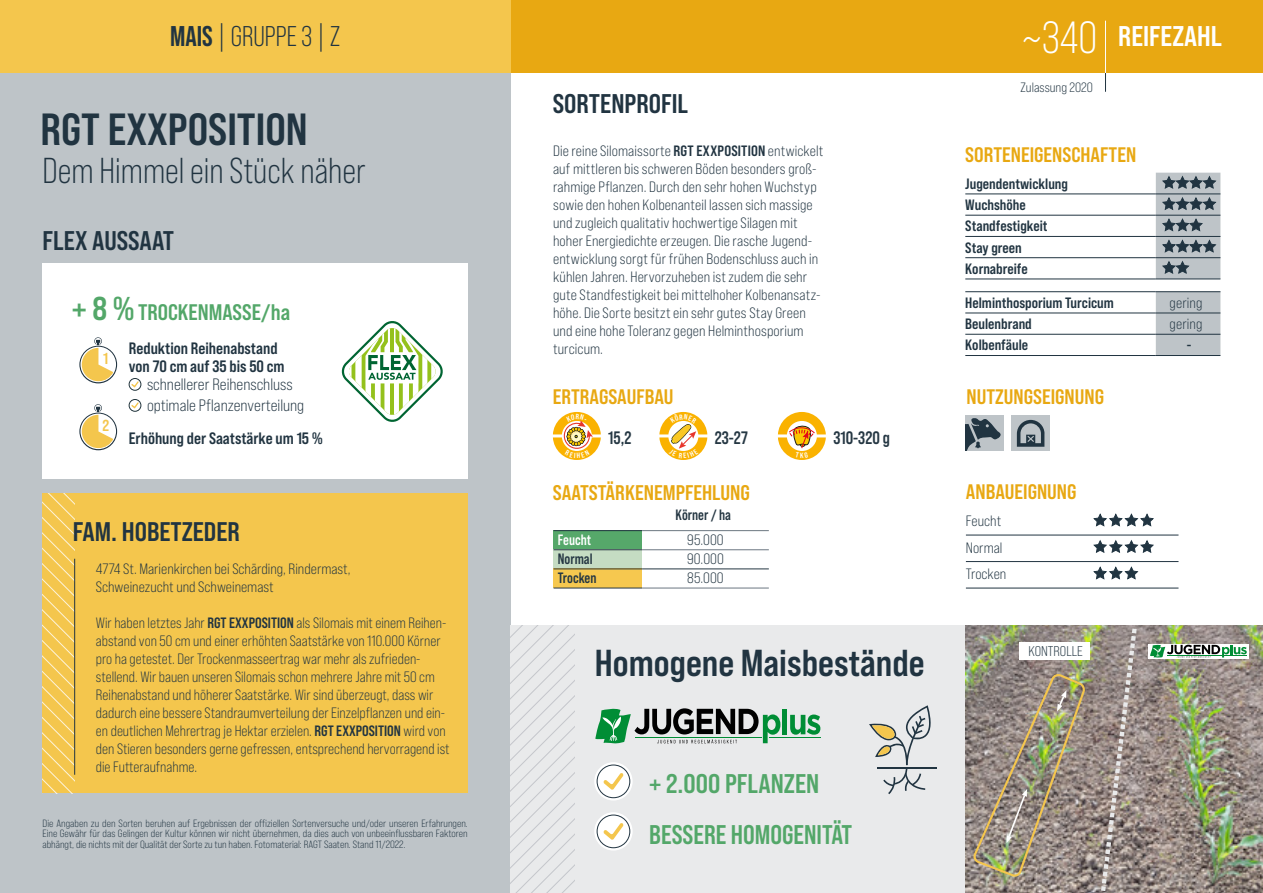
<style>
.page{position:relative;width:1263px;height:893px;background:#fff}
.page>*{position:absolute;margin:0;border:0;box-sizing:border-box;transform-origin:0 0}
.t1{font:45px "Bebas Neue Pro Sm E Bd";color:#213441}
.t2{font:45px "Bebas Neue Pro Sm E Bk";color:#fff;scale:.92 1}
.t3{font:37.5px "Bebas Neue Pro Sm E Bd";color:#213441}
.t4{font:36px "Bebas Neue Pro Sm E Bk";color:#213441;scale:.92 1}
.t5{font:28.5px "Bebas Neue Pro";color:#213441}
.t6{font:28.5px "Bebas Neue Pro Sm E Bd";color:#fff}
.t7{font:27px/51.2px "Bebas Neue Pro Sm E Bd";color:#53a769}
.t8{font:27px "Bebas Neue Pro Sm E Bd";color:#213441}
.t9{font:26.85px "Bebas Neue Pro Sm E Bd";color:#213441}
.t10{font:22.5px "Bebas Neue Pro Sm E Bd";color:#53a769}
.t11{font:21.15px "Bebas Neue Pro Sm E Bd";color:#e8a812}
.t12{font:21px "Bebas Neue Pro Sm E Bd";color:#e8a812}
.t13{font:18px "Bebas Neue Pro Sm E Bd";color:#253743;scale:.92 1}
.t14{font:16.5px/18px "Bebas Neue Pro Sm E Bd";color:#213441}
.t15{font:16.5px/21px "Bebas Neue Pro Sm E Bk";color:#213441}
.t16{font:15.9px "Bebas Neue Pro Sm E Bd";color:#f4c64d}
.t17{font:15px/18px "Bebas Neue Pro Sm E Bk";color:#213441}
.t18{font:15px/21.3px "Bebas Neue Pro Sm E Bd";color:#213441}
.t19{font:15px "Bebas Neue Pro Sm E Bd";color:#253743;scale:.92 1}
.t20{font:15px "Bebas Neue Pro Sm E Bk";color:#253743}
.t21{font:15px "Bebas Neue Pro Sm E Bd";color:#fff;scale:.92 1}
.t22{font:14.1px "Bebas Neue Pro Sm E Bk";color:#213441}
.t23{font:13.5px "Bebas Neue Pro Sm E Bk";color:#213441}
.t24{font:10.5px/10.5px "Bebas Neue Pro Sm E Bk";color:#213441;text-align:justify}
.s1{font-weight:700}
.s2{font-size:33px}
.s3{font-family:"Bebas Neue Pro Sm E Bd"}
</style>
<div class="page">
<div style="left:489px;top:0;width:774px;height:73px;background:#e8a812"></div>
<div style="left:0;top:73px;width:510px;height:820px;background:#bec4c8"></div>
<div style="left:0;top:0;width:510px;height:73px;background:#f4c64d"></div>
<div style="left:510px;top:625px;width:753px;height:268px;background:#e9eaeb"></div>
<img style="left:966px;top:625px;width:297px;height:268px">
<div style="left:1019px;top:642px;width:71px;height:18px;background:#fff"></div>
<svg style="left:1096px;top:625px;width:43px;height:268px;background:#998e89"></svg>
<img style="left:972px;top:671px;width:115px;height:208px">
<hr style="left:877px;top:767px;width:59px;height:1px;background:#213441">
<svg style="left:869px;top:705px;width:63px;height:89px"></svg>
<svg style="left:594px;top:762px;width:39px;height:38px"></svg>
<svg style="left:596px;top:764px;width:35px;height:34px"></svg>
<div style="left:594px;top:812px;width:39px;height:38px;background:#fff;border-radius:50%"></div>
<svg style="left:596px;top:814px;width:35px;height:35px"></svg>
<hr style="left:783px;top:709px;width:4px;height:25px;background:#008d35">
<svg style="left:790px;top:714px;width:30px;height:21px"></svg>
<hr style="left:769px;top:737px;width:52px;height:1px;background:#008d35">
<svg style="left:595px;top:708px;width:185px;height:36px"></svg>
<div style="left:1148px;top:644px;width:101px;height:15px;background:#fff"></div>
<svg style="left:1150px;top:644px;width:97px;height:14px"></svg>
<svg style="left:510px;top:625px;width:64px;height:268px"></svg>
<div style="left:43px;top:494px;width:425px;height:299px;background:#f4c64d"></div>
<svg style="left:43px;top:494px;width:31px;height:299px"></svg>
<svg style="left:1105px;top:73px;width:1px;height:19px"></svg>
<hr style="left:1105px;top:21px;width:1px;height:52px;background:#fff">
<hr style="left:966px;top:535px;width:212px;height:1px;background:#213441">
<hr style="left:966px;top:561px;width:212px;height:1px;background:#213441">
<hr style="left:966px;top:588px;width:212px;height:1px;background:#213441">
<svg style="left:1093px;top:513px;width:61px;height:14px"></svg>
<svg style="left:1093px;top:540px;width:61px;height:13px"></svg>
<svg style="left:1093px;top:566px;width:46px;height:14px"></svg>
<div style="left:554px;top:531px;width:88px;height:19px;background:#56a86a"></div>
<div style="left:554px;top:550px;width:88px;height:19px;background:#c5dcc3"></div>
<div style="left:554px;top:569px;width:88px;height:19px;background:#f6c84f"></div>
<hr style="left:554px;top:569px;width:88px;height:1px;background:#253743">
<hr style="left:642px;top:569px;width:127px;height:1px;background:#253743">
<hr style="left:554px;top:588px;width:88px;height:1px;background:#253743">
<hr style="left:642px;top:588px;width:127px;height:1px;background:#6c7781">
<hr style="left:554px;top:530px;width:88px;height:1px;background:#253743">
<hr style="left:554px;top:549px;width:88px;height:1px;background:#253743">
<hr style="left:642px;top:530px;width:127px;height:1px;background:#6c7781">
<hr style="left:642px;top:549px;width:127px;height:1px;background:#6c7781">
<hr style="left:965px;top:279px;width:191px;height:1px;background:#213441">
<hr style="left:1156px;top:355px;width:64px;height:1px;background:#213441">
<hr style="left:965px;top:194px;width:191px;height:1px;background:#213441">
<hr style="left:965px;top:215px;width:191px;height:1px;background:#213441">
<hr style="left:965px;top:236px;width:191px;height:1px;background:#213441">
<hr style="left:965px;top:257px;width:191px;height:1px;background:#213441">
<hr style="left:965px;top:291px;width:191px;height:1px;background:#213441">
<hr style="left:965px;top:313px;width:191px;height:1px;background:#213441">
<hr style="left:965px;top:334px;width:191px;height:1px;background:#213441">
<hr style="left:965px;top:355px;width:191px;height:1px;background:#213441">
<svg style="left:1156px;top:173px;width:64px;height:182px;background:#a8b0b5"></svg>
<div style="left:966px;top:415px;width:38px;height:36px;background:#bec4c8"></div>
<svg style="left:966px;top:418px;width:35px;height:33px"></svg>
<div style="left:1011px;top:415px;width:39px;height:36px;background:#bec4c8"></div>
<svg style="left:1017px;top:420px;width:27px;height:27px"></svg>
<div style="left:43px;top:263px;width:425px;height:215px;background:#fff"></div>
<svg style="left:341px;top:321px;width:102px;height:101px"></svg>
<div style="left:129px;top:378px;width:12px;height:12px;border:1px solid #20333b;border-radius:50%"></div>
<svg style="left:131px;top:381px;width:8px;height:6px"></svg>
<div style="left:129px;top:399px;width:12px;height:12px;border:1px solid #20333b;border-radius:50%"></div>
<svg style="left:131px;top:402px;width:8px;height:6px"></svg>
<svg style="left:79px;top:337px;width:38px;height:46px"></svg>
<svg style="left:79px;top:404px;width:38px;height:46px"></svg>
<hr style="left:74px;top:559px;width:1px;height:216px;background:#213441">
<svg style="left:553px;top:412px;width:48px;height:48px"></svg>
<svg style="left:659px;top:412px;width:48px;height:48px"></svg>
<svg style="left:778px;top:412px;width:48px;height:48px"></svg>
<h1 class="t2" style="left:1022px;top:11px;width:83px">~340</h1>
<h3 class="t5" style="left:170px;top:20px;width:172px"><span class="s1">MAIS</span> | GRUPPE 3 | Z</h3>
<h3 class="t6" style="left:1118px;top:19px;width:105px">REIFEZAHL</h3>
<h1 class="t1" style="left:40px;top:102px;width:269px">RGT EXXPOSITION</h1>
<h3 class="t4" style="left:43px;top:150px;width:353px">Dem Himmel ein Stück näher</h3>
<h3 class="t8" style="left:43px;top:224px;width:133px">FLEX AUSSAAT</h3>
<h3 class="t10" style="left:72px;top:298px;width:220px"><span class="s2">+ 8 %</span> TROCKENMASSE/ha</h3>
<p class="t14" style="left:129px;top:338px;width:157px">Reduktion Reihenabstand von 70 cm auf 35 bis 50 cm</p>
<p class="t15" style="left:147px;top:373px;width:159px">schnellerer Reihenschluss optimale Pflanzenverteilung</p>
<p class="t14" style="left:129px;top:428px;width:195px">Erhöhung der Saatstärke um 15 %</p>
<p class="t16" style="left:103px;top:349px;width:7px">1</p>
<p class="t16" style="left:103px;top:416px;width:8px">2</p>
<h3 class="t9" style="left:73px;top:516px;width:168px">FAM. HOBETZEDER</h3>
<p class="t17" style="left:96px;top:559px;width:256px">4774 St. Marienkirchen bei Schärding, Rindermast,<br>Schweinezucht und Schweinemast</p>
<p class="t17" style="left:96px;top:613px;width:355px">Wir haben letztes Jahr <span class="s3">RGT EXXPOSITION</span> als Silomais mit einem Reihen&shy;abstand von 50 cm und einer erhöhten Saatstärke von 110.000 Körner pro ha getestet. Der Trockenmasseertrag war mehr als zufrieden&shy;stellend. Wir bauen unseren Silomais schon mehrere Jahre mit 50 cm Reihenabstand und höherer Saatstärke. Wir sind überzeugt, dass wir dadurch eine bessere Standraumverteilung der Einzelpflanzen und ein&shy;en deutlichen Mehrertrag je Hektar erzielen. <span class="s3">RGT EXXPOSITION</span> wird von den Stieren besonders gerne gefressen, entsprechend hervorragend ist die Futteraufnahme.</p>
<p class="t24" style="left:43px;top:818px;width:427px">Die Angaben zu den Sorten beruhen auf Ergebnissen der offiziellen Sortenversuche und/oder unseren Erfahrungen.<br>Eine Gewähr für das Gelingen der Kultur können wir nicht übernehmen, da dies auch von unbeeinflussbaren Faktoren abhängt, die nichts mit der Qualität der Sorte zu tun haben. Fotomaterial: RAGT Saaten. Stand 11/2022.</p>
<h3 class="t8" style="left:553px;top:88px;width:137px">SORTENPROFIL</h3>
<p class="t17" style="left:553px;top:142px;width:272px">Die reine Silomaissorte <span class="s3">RGT EXXPOSITION</span> entwickelt auf mittleren bis schweren Böden besonders groß&shy;rahmige Pflanzen. Durch den sehr hohen Wuchstyp sowie den hohen Kolbenanteil lassen sich massige und zugleich qualitativ hochwertige Silagen mit hoher Energiedichte erzeugen. Die rasche Jugend&shy;entwicklung sorgt für frühen Bodenschluss auch in kühlen Jahren. Hervorzuheben ist zudem die sehr gute Standfestigkeit bei mittelhoher Kolbenansatz&shy;höhe. Die Sorte besitzt ein sehr gutes Stay Green und eine hohe Toleranz gegen Helminthosporium turcicum.</p>
<p class="t23" style="left:1020px;top:79px;width:74px">Zulassung 2020</p>
<h3 class="t12" style="left:965px;top:142px;width:172px">SORTENEIGENSCHAFTEN</h3>
<p class="t18" style="left:965px;top:173px;width:104px">Jugendentwicklung<br>Wuchshöhe<br>Standfestigkeit<br>Stay green<br>Kornabreife</p>
<p class="t18" style="left:965px;top:292px;width:150px">Helminthosporium Turcicum</p>
<p class="t17" style="left:1169px;top:293px;width:34px">gering</p>
<p class="t18" style="left:965px;top:313px;width:68px">Beulenbrand</p>
<p class="t17" style="left:1169px;top:315px;width:34px">gering</p>
<p class="t18" style="left:965px;top:334px;width:64px">Kolbenfäule</p>
<p class="t18" style="left:1187px;top:334px;width:6px">-</p>
<h3 class="t12" style="left:553px;top:384px;width:122px">ERTRAGSAUFBAU</h3>
<h3 class="t12" style="left:966px;top:384px;width:139px">NUTZUNGSEIGNUNG</h3>
<p class="t13" style="left:608px;top:427px;width:27px">15,2</p>
<p class="t13" style="left:715px;top:427px;width:37px">23-27</p>
<p class="t13" style="left:833px;top:427px;width:63px">310-320 g</p>
<h3 class="t11" style="left:553px;top:479px;width:199px">SAATSTÄRKENEMPFEHLUNG</h3>
<p class="t19" style="left:676px;top:505px;width:62px">Körner / ha</p>
<p class="t21" style="left:558px;top:531px;width:38px">Feucht</p>
<p class="t20" style="left:687px;top:531px;width:38px">95.000</p>
<p class="t19" style="left:558px;top:550px;width:39px">Normal</p>
<p class="t20" style="left:687px;top:550px;width:38px">90.000</p>
<p class="t19" style="left:558px;top:569px;width:44px">Trocken</p>
<p class="t20" style="left:687px;top:570px;width:38px">85.000</p>
<h2 class="t3" style="left:595px;top:641px;width:331px">Homogene Maisbestände</h2>
<h3 class="t7" style="left:649px;top:758px;width:205px">+ 2.000 PFLANZEN<br>BESSERE HOMOGENITÄT</h3>
<h3 class="t12" style="left:966px;top:479px;width:112px">ANBAUEIGNUNG</h3>
<p class="t17" style="left:966px;top:508px;width:42px;line-height:26.5px">Feucht<br>Normal<br>Trocken</p>
<p class="t22" style="left:1028px;top:643px;width:56px">KONTROLLE</p>
</div>
